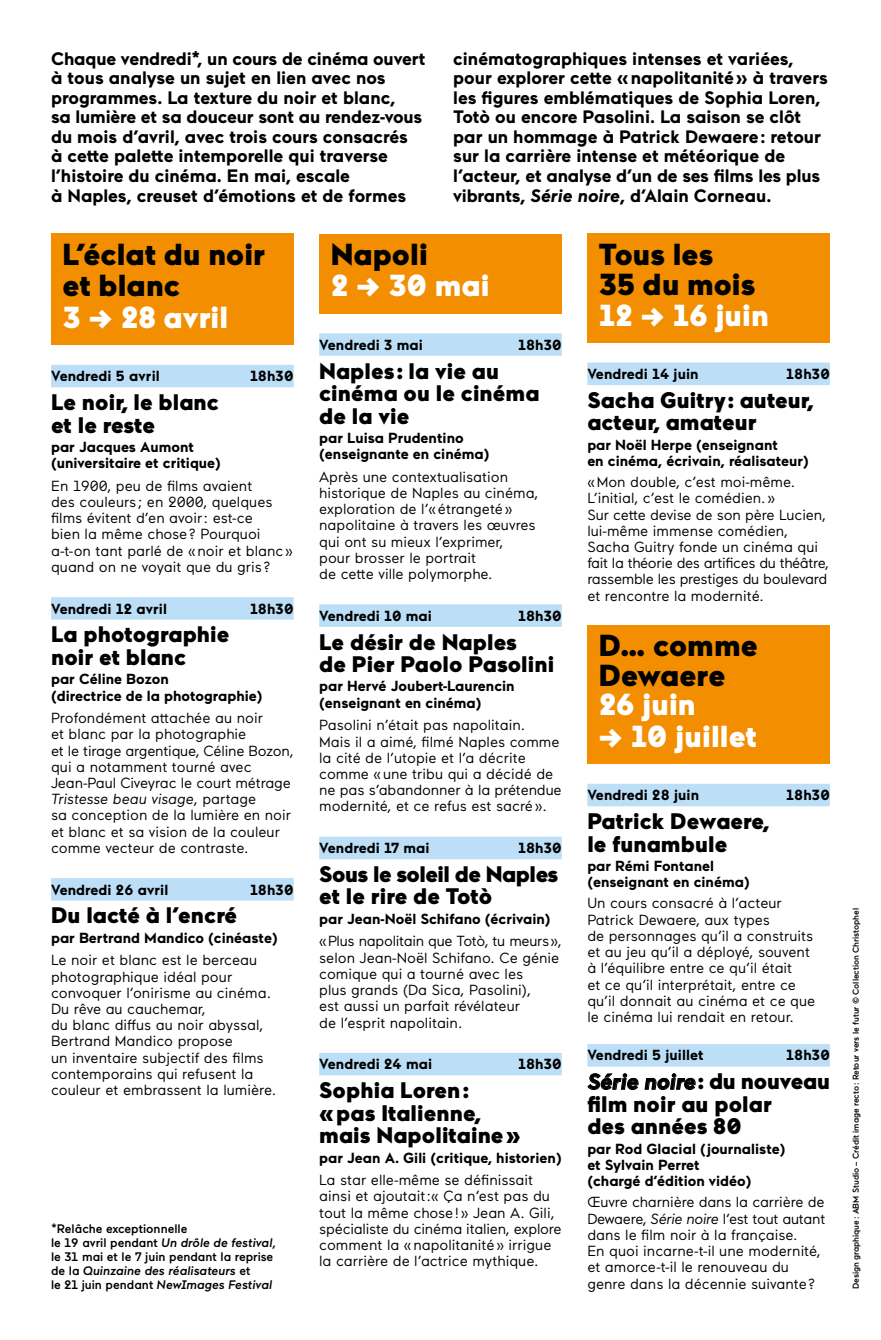
<style>
.page{position:relative;width:881px;height:1340px;background:#fff}
.page>*{position:absolute;margin:0;border:0;box-sizing:border-box;transform-origin:0 0}
.t1{font:900 30.38px/31.5px "Maax";letter-spacing:.005em;color:#000}
.t2{font:900 30.38px "Maax";letter-spacing:.005em;color:#fff}
.t3{font:900 22.5px/22.5px "Maax";letter-spacing:.005em;color:#000}
.t4{font:900 22.5px/22.5px "Maax";letter-spacing:-.02em;color:#000}
.t5{font:italic 700 21.82px "Maax";color:#000}
.t6{font:700 18px/19.6px "Maax";color:#000}
.t7{font:14.62px/16.2px "Maax";color:#000}
.t8{font:700 14.62px/16.2px "Maax";color:#000}
.t9{font:500 12.38px/14px "Maax";color:#000}
.t10{font:500 8.55px "Maax";letter-spacing:-.005em;color:#000}
.s1{font-style:italic}
.s2{font-weight:900;font-style:normal;font-size:22.5px}
</style>
<div class="page">
<div style="left:51px;top:234px;width:242px;height:111px;background:#f28e00"></div>
<div style="left:51px;top:365px;width:242px;height:22px;background:#bcdff7"></div>
<div style="left:51px;top:597px;width:242px;height:22px;background:#bcdff7"></div>
<div style="left:51px;top:878px;width:242px;height:22px;background:#bcdff7"></div>
<div style="left:319px;top:234px;width:242px;height:79px;background:#f28e00"></div>
<div style="left:319px;top:333px;width:242px;height:23px;background:#bcdff7"></div>
<div style="left:319px;top:604px;width:242px;height:23px;background:#bcdff7"></div>
<div style="left:319px;top:836px;width:242px;height:23px;background:#bcdff7"></div>
<div style="left:319px;top:1052px;width:242px;height:23px;background:#bcdff7"></div>
<div style="left:587px;top:234px;width:242px;height:109px;background:#f28e00"></div>
<div style="left:587px;top:362px;width:242px;height:23px;background:#bcdff7"></div>
<div style="left:587px;top:625px;width:242px;height:139px;background:#f28e00"></div>
<div style="left:587px;top:783px;width:242px;height:23px;background:#bcdff7"></div>
<div style="left:587px;top:1044px;width:242px;height:22px;background:#bcdff7"></div>
<svg style="left:587px;top:1073px;width:51px;height:17px"></svg>
<svg style="left:644px;top:1073px;width:51px;height:17px"></svg>
<p class="t6" style="left:51px;top:48px;width:376px">Chaque vendredi*, un cours de cinéma ouvert à tous analyse un sujet en lien avec nos programmes. La texture du noir et blanc,<br>sa lumière et sa douceur sont au rendez-vous du mois d’avril, avec trois cours consacrés<br>à cette palette intemporelle qui traverse l’histoire du cinéma. En mai, escale<br>à Naples, creuset d’émotions et de formes</p>
<p class="t6" style="left:453px;top:48px;width:376px">cinématographiques intenses et variées, pour explorer cette « napolitanité » à travers les figures emblématiques de Sophia Loren, Totò ou encore Pasolini. La saison se clôt par un hommage à Patrick Dewaere : retour sur la carrière intense et météorique de l’acteur, et analyse d’un de ses films les plus vibrants, <span class="s1">Série noire</span>, d’Alain Corneau.</p>
<h1 class="t1" style="left:63px;top:237px;width:204px">L’éclat du noir et blanc</h1>
<h1 class="t2" style="left:63px;top:297px;width:167px">3 → 28 avril</h1>
<h1 class="t1" style="left:330px;top:237px;width:98px">Napoli</h1>
<h1 class="t2" style="left:330px;top:266px;width:160px">2 → 30 mai</h1>
<h1 class="t1" style="left:598px;top:238px;width:158px;line-height:30.4px">Tous les<br>35 du mois</h1>
<h1 class="t2" style="left:598px;top:295px;width:171px">12 → 16 juin</h1>
<p class="t8" style="left:587px;top:365px;width:113px">Vendredi 14 juin</p>
<p class="t8" style="left:786px;top:365px;width:45px">18h30</p>
<h2 class="t3" style="left:587px;top:387px;width:227px">Sacha Guitry: auteur, acteur, amateur</h2>
<p class="t8" style="left:587px;top:436px;width:223px">par Noël Herpe (enseignant<br>en cinéma, écrivain, réalisateur)</p>
<p class="t7" style="left:587px;top:473px;width:243px">« Mon double, c’est moi-même.<br>L’initial, c’est le comédien. »<br>Sur cette devise de son père Lucien, lui-même immense comédien,<br>Sacha Guitry fonde un cinéma qui fait la théorie des artifices du théâtre, rassemble les prestiges du boulevard et rencontre la modernité.</p>
<h1 class="t1" style="left:598px;top:630px;width:160px;line-height:29.2px">D… comme<br>Dewaere</h1>
<h1 class="t2" style="left:598px;top:684px;width:98px">26 juin</h1>
<h1 class="t2" style="left:598px;top:716px;width:160px">→ 10 juillet</h1>
<p class="t8" style="left:587px;top:786px;width:113px">Vendredi 28 juin</p>
<p class="t8" style="left:786px;top:786px;width:45px">18h30</p>
<h2 class="t3" style="left:587px;top:809px;width:183px">Patrick Dewaere, le funambule</h2>
<p class="t8" style="left:587px;top:857px;width:164px">par Rémi Fontanel (enseignant en cinéma)</p>
<p class="t7" style="left:587px;top:894px;width:229px">Un cours consacré à l’acteur<br>Patrick Dewaere, aux types<br>de personnages qu’il a construits et au jeu qu’il a déployé, souvent à l’équilibre entre ce qu’il était<br>et ce qu’il interprétait, entre ce qu’il donnait au cinéma et ce que le cinéma lui rendait en retour.</p>
<p class="t8" style="left:587px;top:1046px;width:118px">Vendredi 5 juillet</p>
<p class="t8" style="left:786px;top:1046px;width:45px">18h30</p>
<h3 class="t5" style="left:587px;top:1067px;width:244px">Série noire <span class="s2">: du nouveau</span></h3>
<h2 class="t3" style="left:587px;top:1091px;width:186px">film noir au polar des années 80</h2>
<p class="t8" style="left:587px;top:1139px;width:199px">par Rod Glacial (journaliste) et Sylvain Perret<br>(chargé d’édition vidéo)</p>
<p class="t7" style="left:587px;top:1193px;width:239px">Œuvre charnière dans la carrière de Dewaere, <span class="s1">Série noire</span> l’est tout autant dans le film noir à la française.<br>En quoi incarne-t-il une modernité, et amorce-t-il le renouveau du genre dans la décennie suivante ?</p>
<p class="t8" style="left:319px;top:336px;width:105px">Vendredi 3 mai</p>
<p class="t8" style="left:518px;top:336px;width:45px">18h30</p>
<h2 class="t3" style="left:319px;top:358px;width:222px">Naples: la vie au cinéma ou le cinéma de la vie</h2>
<p class="t8" style="left:319px;top:429px;width:172px">par Luisa Prudentino (enseignante en cinéma)</p>
<p class="t7" style="left:319px;top:468px;width:221px">Après une contextualisation historique de Naples au cinéma, exploration de l’« étrangeté » napolitaine à travers les œuvres qui ont su mieux l’exprimer,<br>pour brosser le portrait<br>de cette ville polymorphe.</p>
<p class="t8" style="left:319px;top:607px;width:114px">Vendredi 10 mai</p>
<p class="t8" style="left:518px;top:607px;width:45px">18h30</p>
<h2 class="t3" style="left:319px;top:629px;width:236px">Le désir de Naples<br>de Pier Paolo Pasolini</h2>
<p class="t8" style="left:319px;top:677px;width:197px">par Hervé Joubert-Laurencin (enseignant en cinéma)</p>
<p class="t7" style="left:319px;top:716px;width:244px">Pasolini n’était pas napolitain.<br>Mais il a aimé, filmé Naples comme la cité de l’utopie et l’a décrite comme «une tribu qui a décidé de ne pas s’abandonner à la prétendue modernité, et ce refus est sacré».</p>
<p class="t8" style="left:319px;top:839px;width:112px">Vendredi 17 mai</p>
<p class="t8" style="left:518px;top:839px;width:45px">18h30</p>
<h2 class="t4" style="left:319px;top:861px;width:240px">Sous le soleil de Naples et le rire de Totò</h2>
<p class="t8" style="left:319px;top:910px;width:233px">par Jean-Noël Schifano (écrivain)</p>
<p class="t7" style="left:319px;top:932px;width:244px">« Plus napolitain que Totò, tu meurs », selon Jean-Noël Schifano. Ce génie comique qui a tourné avec les<br>plus grands (Da Sica, Pasolini),<br>est aussi un parfait révélateur<br>de l’esprit napolitain.</p>
<p class="t8" style="left:319px;top:1055px;width:115px">Vendredi 24 mai</p>
<p class="t8" style="left:518px;top:1055px;width:45px">18h30</p>
<h2 class="t3" style="left:319px;top:1078px;width:203px">Sophia Loren :<br>« pas Italienne, mais Napolitaine »</h2>
<p class="t8" style="left:319px;top:1148px;width:244px">par Jean A. Gili (critique, historien)</p>
<p class="t7" style="left:319px;top:1171px;width:244px">La star elle-même se définissait ainsi et ajoutait :« Ça n’est pas du tout la même chose ! » Jean A. Gili, spécialiste du cinéma italien, explore comment la « napolitanité » irrigue la carrière de l’actrice mythique.</p>
<p class="t8" style="left:51px;top:367px;width:110px">Vendredi 5 avril</p>
<p class="t8" style="left:250px;top:367px;width:45px">18h30</p>
<h2 class="t3" style="left:51px;top:390px;width:169px">Le noir, le blanc et le reste</h2>
<p class="t8" style="left:51px;top:438px;width:171px">par Jacques Aumont (universitaire et critique)</p>
<p class="t7" style="left:51px;top:477px;width:243px">En 1900, peu de films avaient<br>des couleurs ; en 2000, quelques films évitent d’en avoir : est-ce<br>bien la même chose ? Pourquoi a-t‑on tant parlé de « noir et blanc » quand on ne voyait que du gris ?</p>
<p class="t8" style="left:51px;top:599px;width:117px">Vendredi 12 avril</p>
<p class="t8" style="left:250px;top:599px;width:45px">18h30</p>
<h2 class="t3" style="left:51px;top:622px;width:180px">La photographie noir et blanc</h2>
<p class="t8" style="left:51px;top:670px;width:213px">par Céline Bozon<br>(directrice de la photographie)</p>
<p class="t7" style="left:51px;top:709px;width:244px">Profondément attachée au noir<br>et blanc par la photographie<br>et le tirage argentique, Céline Bozon, qui a notamment tourné avec<br>Jean-Paul Civeyrac le court métrage<br><span class="s1">Tristesse beau visage</span>, partage<br>sa conception de la lumière en noir et blanc et sa vision de la couleur comme vecteur de contraste.</p>
<p class="t8" style="left:51px;top:880px;width:119px">Vendredi 26 avril</p>
<p class="t8" style="left:250px;top:880px;width:45px">18h30</p>
<h2 class="t3" style="left:51px;top:903px;width:187px">Du lacté à l’encré</h2>
<p class="t8" style="left:51px;top:928px;width:228px">par Bertrand Mandico (cinéaste)</p>
<p class="t7" style="left:51px;top:951px;width:226px">Le noir et blanc est le berceau photographique idéal pour convoquer l’onirisme au cinéma.<br>Du rêve au cauchemar,<br>du blanc diffus au noir abyssal,<br>Bertrand Mandico propose<br>un inventaire subjectif des films contemporains qui refusent la couleur et embrassent la lumière.</p>
<p class="t9" style="left:51px;top:1221px;width:226px">*Relâche exceptionnelle<br>le 19 avril pendant <span class="s1">Un drôle de festival</span>, le 31 mai et le 7 juin pendant la reprise de la <span class="s1">Quinzaine des réalisateurs</span> et<br>le 21 juin pendant <span class="s1">NewImages Festival</span></p>
<p class="t10" style="left:850px;top:1288px;width:382px;rotate:-90deg">Design graphique : ABM Studio – Crédit image recto : Retour vers le futur © Collection Christophel</p>
</div>
